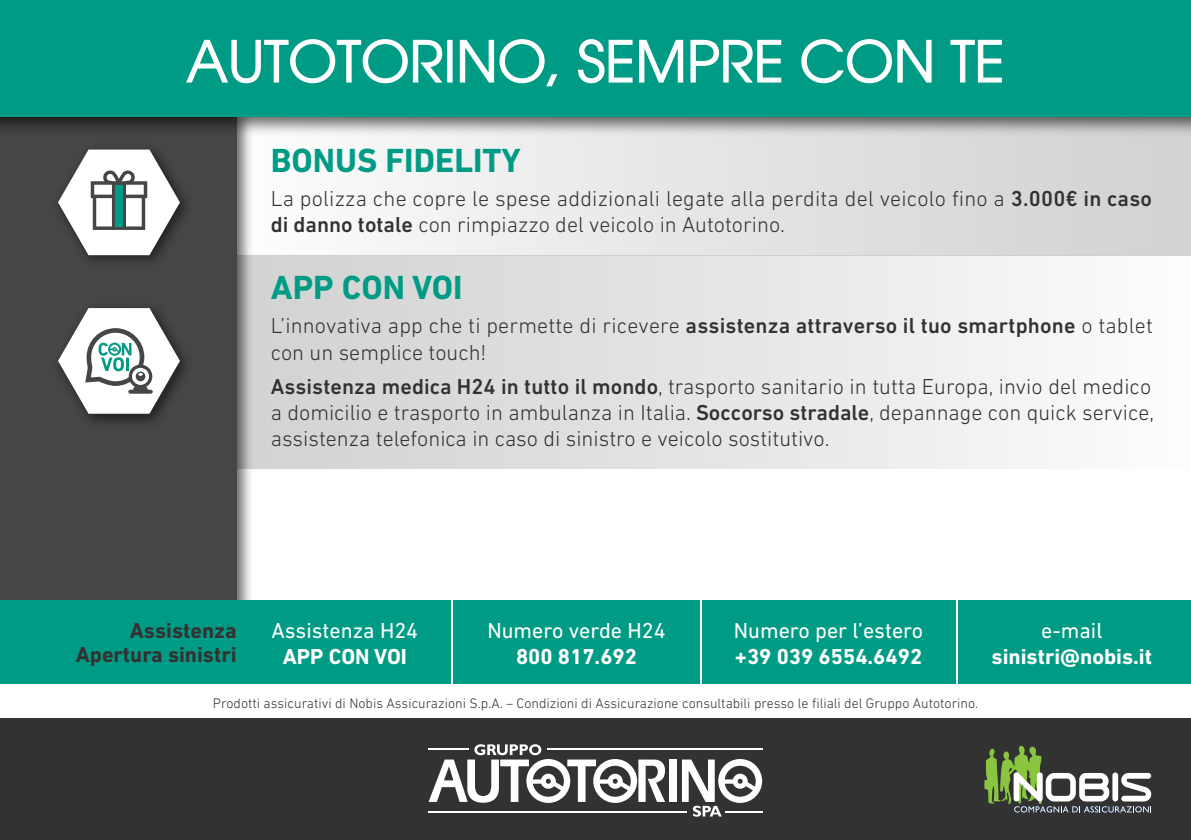
<style>
.page{position:relative;width:1191px;height:840px;background:#fff}
.page>*{position:absolute;margin:0;border:0;box-sizing:border-box;transform-origin:0 0}
.t1{font:56px "Avant Garde";color:#fff}
.t2{font:700 34px "DIN Next LT Pro";color:#009b84}
.t3{font:300 22px/26px "DIN Next LT Pro";color:#333233}
.t4{font:700 22px "DIN Next LT Pro";color:#fff}
.t5{font:22px "DIN Next LT Pro";color:#fff}
.t6{font:700 22px/24px "DIN Next LT Pro";color:#333233;text-align:right}
.t7{font:300 14px "DIN Next LT Pro";color:#333233}
.s1{font-weight:500}
</style>
<div class="page">
<div style="left:0;top:718px;width:1191px;height:121px;background:#333233"></div>
<div style="left:217px;top:255px;width:974px;height:213px;background:linear-gradient(to right,#cfcfd0,#fcfcfc)"></div>
<div style="left:237px;top:117px;width:954px;height:138px;background:linear-gradient(to right,#fbfcfc,#d0d1d1)"></div>
<img style="left:237px;top:139px;width:21px;height:461px">
<div style="left:0;top:117px;width:237px;height:498px;background:#454647"></div>
<img style="left:86px;top:192px;width:100px;height:70px">
<svg style="left:58px;top:149px;width:122px;height:106px"></svg>
<div style="left:115px;top:185px;width:8px;height:41px;background:#009b84"></div>
<img style="left:85px;top:351px;width:101px;height:72px">
<svg style="left:58px;top:308px;width:122px;height:105px"></svg>
<svg style="left:128px;top:389px;width:25px;height:4px"></svg>
<svg style="left:984px;top:746px;width:167px;height:66px"></svg>
<img style="left:0;top:117px;width:1191px;height:22px">
<div style="left:0;top:0;width:1191px;height:117px;background:#009b84"></div>
<div style="left:0;top:600px;width:1191px;height:83px;background:#009b84"></div>
<svg style="left:186px;top:39px;width:267px;height:45px"></svg>
<svg style="left:459px;top:39px;width:99px;height:48px"></svg>
<svg style="left:578px;top:39px;width:106px;height:45px"></svg>
<svg style="left:690px;top:39px;width:92px;height:44px"></svg>
<svg style="left:801px;top:39px;width:131px;height:45px"></svg>
<svg style="left:950px;top:39px;width:52px;height:44px"></svg>
<hr style="left:451px;top:600px;width:2px;height:83px;background:#fff">
<hr style="left:700px;top:600px;width:1px;height:83px;background:#fff">
<hr style="left:955px;top:600px;width:2px;height:83px;background:#fff">
<div style="left:669px;top:759px;width:8px;height:42px;background:#fff"></div>
<svg style="left:428px;top:744px;width:237px;height:58px"></svg>
<svg style="left:682px;top:759px;width:80px;height:57px"></svg>
<hr style="left:428px;top:810px;width:259px;height:2px;background:#fff">
<hr style="left:428px;top:748px;width:41px;height:1px;background:#fff">
<hr style="left:547px;top:748px;width:215px;height:1px;background:#fff">
<h1 class="t1" style="left:186px;top:28px;width:819px">AUTOTORINO, SEMPRE CON TE</h1>
<h2 class="t2" style="left:271px;top:141px;width:251px">BONUS FIDELITY</h2>
<p class="t3" style="left:271px;top:185px;width:882px">La polizza che copre le spese addizionali legate alla perdita del veicolo fino a <span class="s1">3.000€ in caso di danno totale</span> con rimpiazzo del veicolo in Autotorino.</p>
<h2 class="t2" style="left:271px;top:268px;width:193px">APP CON VOI</h2>
<p class="t3" style="left:271px;top:312px;width:883px">L’innovativa app che ti permette di ricevere <span class="s1">assistenza attraverso il tuo smartphone</span> o tablet con un semplice touch!</p>
<p class="t3" style="left:271px;top:372px;width:885px"><span class="s1">Assistenza medica H24 in tutto il mondo</span>, trasporto sanitario in tutta Europa, invio del medico a domicilio e trasporto in ambulanza in Italia. <span class="s1">Soccorso stradale</span>, depannage con quick service, assistenza telefonica in caso di sinistro e veicolo sostitutivo.</p>
<p class="t6" style="left:76px;top:618px;width:162px">Assistenza<br>Apertura sinistri</p>
<p class="t5" style="left:487px;top:617px;width:180px">Numero verde H24</p>
<p class="t5" style="left:271px;top:617px;width:148px">Assistenza H24</p>
<p class="t4" style="left:283px;top:643px;width:126px">APP CON VOI</p>
<p class="t4" style="left:516px;top:643px;width:122px">800 817.692</p>
<p class="t5" style="left:734px;top:617px;width:191px">Numero per l’estero</p>
<p class="t4" style="left:735px;top:643px;width:189px">+39 039 6554.6492</p>
<p class="t7" style="left:213px;top:694px;width:767px">Prodotti assicurativi di Nobis Assicurazioni S.p.A. – Condizioni di Assicurazione consultabili presso le filiali del Gruppo Autotorino.</p>
<p class="t5" style="left:1041px;top:617px;width:63px">e-mail</p>
<p class="t4" style="left:991px;top:643px;width:162px">sinistri@nobis.it</p>
</div>
